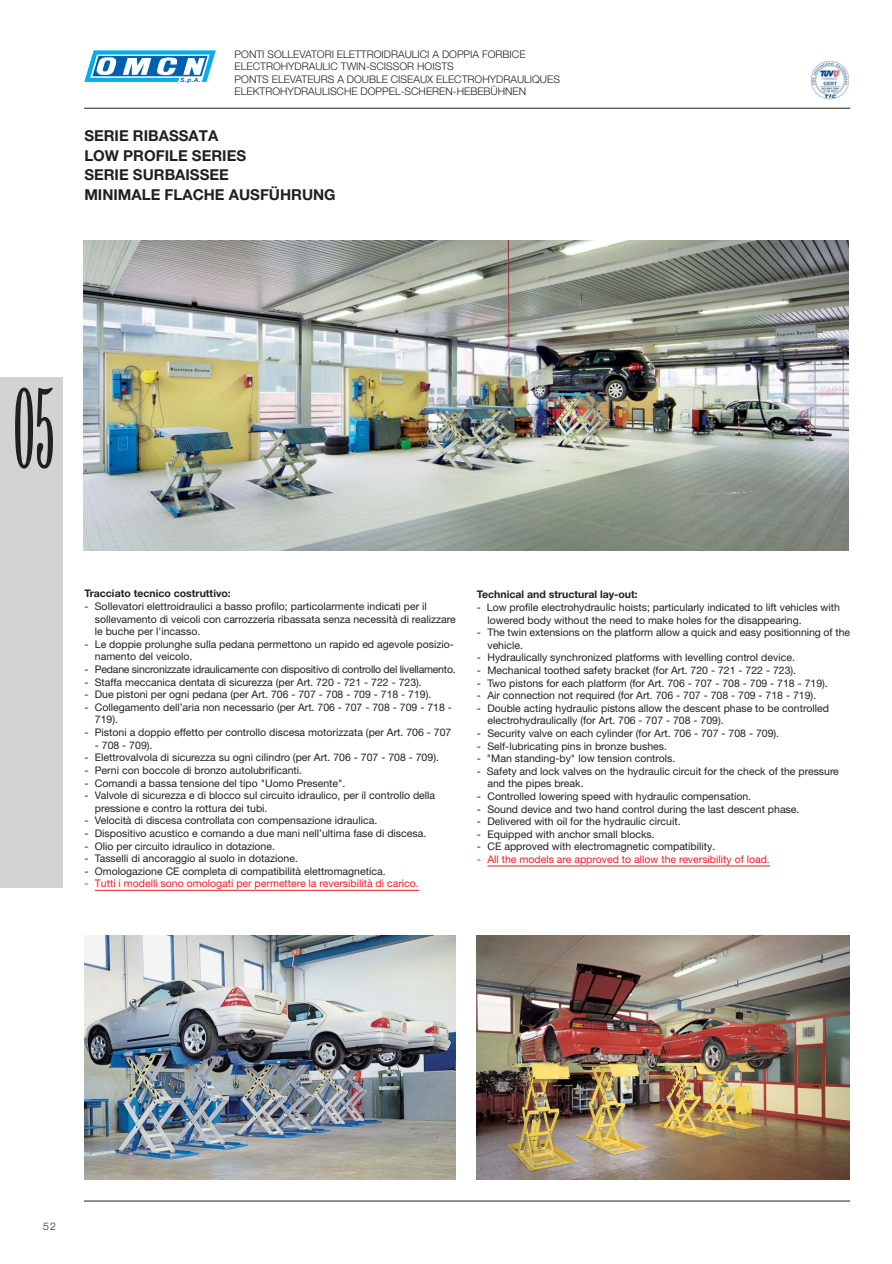
<style>
.page{position:relative;width:892px;height:1264px;background:#fff}
.page>*{position:absolute;margin:0;border:0;box-sizing:border-box;transform-origin:0 0}
.t1{font:108px "Willow";color:#231f20}
.t2{font:700 15px/19.5px "Helvetica Neue";color:#231f20}
.t3{font:10.5px/12.6px "Helvetica Neue";color:#231f20}
.t4{font:300 10.5px/12.6px "Helvetica Neue";color:#231f20}
.t5{font:10.5px "Helvetica Neue";color:#ed1c24}
.t6{font:10.5px "Helvetica Neue";letter-spacing:-.02em;color:#231f20}
.t7{font:700 10.5px "Helvetica Neue";color:#231f20}
.t8{font:italic 700 5.85px "Helvetica Neue";color:#0060af;scale:1.05 1}
</style>
<div class="page">
<hr style="left:487px;top:865px;width:79px;height:1px;background:#ed1c24">
<hr style="left:566px;top:865px;width:30px;height:1px;background:#ed1c24">
<hr style="left:595px;top:865px;width:87px;height:1px;background:#ed1c24">
<hr style="left:682px;top:865px;width:87px;height:1px;background:#ed1c24">
<hr style="left:95px;top:890px;width:205px;height:1px;background:#ed1c24">
<svg style="left:300px;top:890px;width:23px;height:1px"></svg>
<hr style="left:323px;top:890px;width:96px;height:1px;background:#ed1c24">
<img style="left:810px;top:61px;width:38px;height:38px">
<img style="left:83px;top:241px;width:765px;height:309px">
<div style="left:0;top:378px;width:62px;height:510px;background:#d1d3d4"></div>
<hr style="left:84px;top:108px;width:765px;height:1px;background:#231f20">
<svg style="left:84px;top:50px;width:132px;height:32px"></svg>
<hr style="left:84px;top:1201px;width:765px;height:1px;background:#231f20">
<img style="left:84px;top:935px;width:371px;height:244px">
<img style="left:476px;top:935px;width:373px;height:244px">
<p class="t8" style="left:180px;top:78px;width:21px">S.p.A.</p>
<p class="t4" style="left:234px;top:49px;width:327px">PONTI SOLLEVATORI ELETTROIDRAULICI A DOPPIA FORBICE ELECTROHYDRAULIC TWIN-SCISSOR HOISTS<br>PONTS ELEVATEURS A DOUBLE CISEAUX ELECTROHYDRAULIQUES ELEKTROHYDRAULISCHE DOPPEL-SCHEREN-HEBEBÜHNEN</p>
<h2 class="t2" style="left:84px;top:128px;width:253px">SERIE RIBASSATA<br>LOW PROFILE SERIES<br>SERIE SURBAISSEE<br>MINIMALE FLACHE AUSFÜHRUNG</h2>
<h1 class="t1" style="left:13px;top:388px;width:43px">05</h1>
<p class="t7" style="left:84px;top:590px;width:148px">Tracciato tecnico costruttivo:</p>
<p class="t3" style="left:95px;top:601px;width:362px;text-indent:-10px">- Sollevatori elettroidraulici a basso profilo; particolarmente indicati per il sollevamento di veicoli con carrozzeria ribassata senza necessità di realizzare le buche per l'incasso.</p>
<p class="t3" style="left:95px;top:639px;width:360px;text-indent:-10px">- Le doppie prolunghe sulla pedana permettono un rapido ed agevole posizio&shy;namento del veicolo.</p>
<p class="t6" style="left:84px;top:665px;width:373px">- Pedane sincronizzate idraulicamente con dispositivo di controllo del livellamento.</p>
<p class="t3" style="left:84px;top:677px;width:339px">- Staffa meccanica dentata di sicurezza (per Art. 720 - 721 - 722 - 723).</p>
<p class="t3" style="left:84px;top:689px;width:348px">- Due pistoni per ogni pedana (per Art. 706 - 707 - 708 - 709 - 718 - 719).</p>
<p class="t3" style="left:95px;top:702px;width:358px;text-indent:-10px">- Collegamento dell’aria non necessario (per Art. 706 - 707 - 708 - 709 - 718 -<br>719).</p>
<p class="t3" style="left:84px;top:727px;width:368px">- Pistoni a doppio effetto per controllo discesa motorizzata (per Art. 706 - 707</p>
<p class="t3" style="left:95px;top:740px;width:59px">- 708 - 709).</p>
<p class="t3" style="left:84px;top:752px;width:356px">- Elettrovalvola di sicurezza su ogni cilindro (per Art. 706 - 707 - 708 - 709).</p>
<p class="t3" style="left:84px;top:765px;width:219px">- Perni con boccole di bronzo autolubrificanti.</p>
<p class="t3" style="left:84px;top:777px;width:263px">- Comandi a bassa tensione del tipo "Uomo Presente".</p>
<p class="t3" style="left:95px;top:790px;width:342px;text-indent:-10px">- Valvole di sicurezza e di blocco sul circuito idraulico, per il controllo della pressione e contro la rottura dei tubi.</p>
<p class="t3" style="left:84px;top:815px;width:294px">- Velocità di discesa controllata con compensazione idraulica.</p>
<p class="t3" style="left:84px;top:828px;width:343px">- Dispositivo acustico e comando a due mani nell’ultima fase di discesa.</p>
<p class="t3" style="left:84px;top:840px;width:192px">- Olio per circuito idraulico in dotazione.</p>
<p class="t3" style="left:84px;top:853px;width:215px">- Tasselli di ancoraggio al suolo in dotazione.</p>
<p class="t3" style="left:84px;top:866px;width:303px">- Omologazione CE completa di compatibilità elettromagnetica.</p>
<p class="t5" style="left:84px;top:880px;width:336px">- Tutti i modelli sono omologati per permettere la reversibilità di carico.</p>
<p class="t7" style="left:477px;top:591px;width:162px">Technical and structural lay-out:</p>
<p class="t3" style="left:487px;top:602px;width:354px;text-indent:-10px">- Low profile electrohydraulic hoists; particularly indicated to lift vehicles with lowered body without the need to make holes for the disappearing.</p>
<p class="t3" style="left:487px;top:627px;width:364px;text-indent:-10px">- The twin extensions on the platform allow a quick and easy positionning of the vehicle.</p>
<p class="t3" style="left:477px;top:652px;width:319px">- Hydraulically synchronized platforms with levelling control device.</p>
<p class="t3" style="left:477px;top:665px;width:320px">- Mechanical toothed safety bracket (for Art. 720 - 721 - 722 - 723).</p>
<p class="t3" style="left:477px;top:677px;width:352px">- Two pistons for each platform (for Art. 706 - 707 - 708 - 709 - 718 - 719).</p>
<p class="t3" style="left:477px;top:690px;width:341px">- Air connection not required (for Art. 706 - 707 - 708 - 709 - 718 - 719).</p>
<p class="t3" style="left:487px;top:703px;width:343px;text-indent:-10px">- Double acting hydraulic pistons allow the descent phase to be controlled electrohydraulically (for Art. 706 - 707 - 708 - 709).</p>
<p class="t3" style="left:477px;top:728px;width:304px">- Security valve on each cylinder (for Art. 706 - 707 - 708 - 709).</p>
<p class="t3" style="left:477px;top:740px;width:191px">- Self-lubricating pins in bronze bushes.</p>
<p class="t3" style="left:477px;top:753px;width:200px">- "Man standing-by" low tension controls.</p>
<p class="t3" style="left:487px;top:766px;width:353px;text-indent:-10px">- Safety and lock valves on the hydraulic circuit for the check of the pressure and the pipes break.</p>
<p class="t3" style="left:477px;top:791px;width:275px">- Controlled lowering speed with hydraulic compensation.</p>
<p class="t3" style="left:477px;top:803px;width:324px">- Sound device and two hand control during the last descent phase.</p>
<p class="t3" style="left:477px;top:816px;width:205px">- Delivered with oil for the hydraulic circuit.</p>
<p class="t3" style="left:477px;top:829px;width:179px">- Equipped with anchor small blocks.</p>
<p class="t3" style="left:477px;top:841px;width:240px">- CE approved with electromagnetic compatibility.</p>
<p class="t5" style="left:477px;top:855px;width:294px">- All the models are approved to allow the reversibility of load.</p>
<p class="t4" style="left:43px;top:1220px;width:14px">52</p>
</div>
